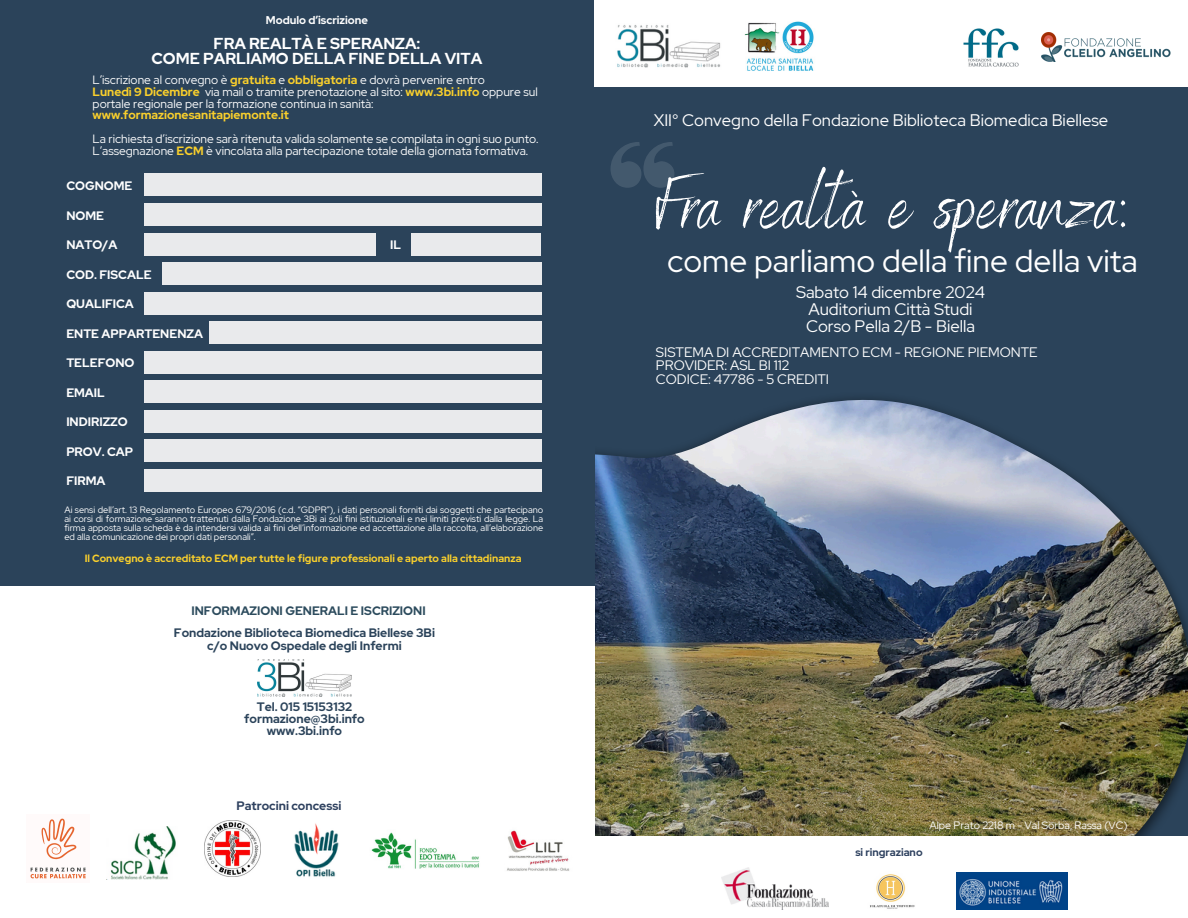
<style>
.page{position:relative;width:1188px;height:918px;background:#2b435a}
.page>*{position:absolute;margin:0;border:0;box-sizing:border-box;transform-origin:0 0}
.t1{font:76.65px "Benedict";letter-spacing:.01em;color:#fff}
.t2{font:31.65px "Red Hat Display";color:#fff}
.t3{font:16.65px/16.8px "Red Hat Display";color:#fff;text-align:center}
.t4{font:700 15.75px/15.3px "Red Hat Display";color:#fff;text-align:center}
.t5{font:13.65px/13.5px "Red Hat Display";color:#fff}
.t6{font:700 12.15px "Red Hat Display";color:#2b435a}
.t7{font:700 12.15px "Red Hat Display";color:#fff}
.t8{font:700 12.15px "Red Hat Display";color:#2c4b5d}
.t9{font:700 12.15px "Red Hat Display";color:#2e415f}
.t10{font:12px/11.9px "Red Hat Display";color:#fff}
.t11{font:700 11.25px "Red Hat Display";color:#fff}
.t12{font:10.65px "Red Hat Display";color:#fff}
.t13{font:700 10.65px "Red Hat Display";color:#2e415f}
.t14{font:700 10.5px "Red Hat Display";color:#fad02c}
.t15{font:9.15px/9.1px "Red Hat Display";color:#fff;text-align:justify}
.s1{font-weight:700;color:#fad02c}
</style>
<div class="page">
<img style="left:594px;top:400px;width:594px;height:436px">
<div style="left:0;top:587px;width:594px;height:331px;background:#fff"></div>
<div style="left:594px;top:0;width:594px;height:86px;background:#fff"></div>
<img style="left:617px;top:25px;width:104px;height:43px">
<img style="left:744px;top:21px;width:70px;height:50px">
<img style="left:963px;top:28px;width:56px;height:38px">
<img style="left:1041px;top:33px;width:130px;height:29px">
<img style="left:204px;top:820px;width:56px;height:56px">
<img style="left:507px;top:830px;width:63px;height:41px">
<img style="left:30px;top:818px;width:56px;height:61px">
<img style="left:110px;top:826px;width:66px;height:53px">
<img style="left:258px;top:659px;width:93px;height:37px">
<div style="left:594px;top:836px;width:594px;height:82px;background:#fff"></div>
<img style="left:722px;top:867px;width:106px;height:43px">
<img style="left:870px;top:874px;width:45px;height:35px">
<img style="left:956px;top:873px;width:112px;height:37px">
<svg style="left:611px;top:142px;width:63px;height:46px"></svg>
<div style="left:144px;top:233px;width:231px;height:22px;background:#e9eaec"></div>
<div style="left:144px;top:174px;width:397px;height:22px;background:#e9eaec"></div>
<div style="left:144px;top:203px;width:397px;height:23px;background:#e9eaec"></div>
<div style="left:162px;top:262px;width:379px;height:23px;background:#e9eaec"></div>
<div style="left:144px;top:292px;width:397px;height:23px;background:#e9eaec"></div>
<div style="left:412px;top:233px;width:129px;height:22px;background:#e9eaec"></div>
<div style="left:209px;top:321px;width:332px;height:23px;background:#e9eaec"></div>
<div style="left:144px;top:351px;width:397px;height:23px;background:#e9eaec"></div>
<div style="left:144px;top:380px;width:397px;height:23px;background:#e9eaec"></div>
<div style="left:144px;top:410px;width:397px;height:23px;background:#e9eaec"></div>
<div style="left:144px;top:440px;width:397px;height:22px;background:#e9eaec"></div>
<div style="left:144px;top:469px;width:397px;height:23px;background:#e9eaec"></div>
<img style="left:294px;top:823px;width:45px;height:54px">
<img style="left:371px;top:832px;width:109px;height:37px">
<p class="t11" style="left:266px;top:13px;width:104px">Modulo d’iscrizione</p>
<p class="t4" style="left:152px;top:36px;width:332px">FRA REALTÀ E SPERANZA:<br>COME PARLIAMO DELLA FINE DELLA VITA</p>
<h4 class="t10" style="left:93px;top:74px;width:394px">L’iscrizione al convegno è <span class="s1">gratuita</span> e <span class="s1">obbligatoria</span> e dovrà pervenire entro</h4>
<p class="t10" style="left:93px;top:86px;width:447px"><span class="s1">Lunedì 9 Dicembre</span> via mail o tramite prenotazione al sito: <span class="s1">www.3bi.info</span> oppure sul portale regionale per la formazione continua in sanità: <span class="s1">www.formazionesanitapiemonte.it</span></p>
<h2 class="t10" style="left:93px;top:133px;width:448px">La richiesta d’iscrizione sarà ritenuta valida solamente se compilata in ogni suo punto.</h2>
<h4 class="t10" style="left:93px;top:145px;width:437px">L’assegnazione <span class="s1">ECM</span> è vincolata alla partecipazione totale della giornata formativa.</h4>
<p class="t7" style="left:66px;top:178px;width:68px">COGNOME</p>
<p class="t7" style="left:66px;top:207px;width:39px">NOME</p>
<p class="t7" style="left:66px;top:237px;width:53px">NATO/A</p>
<p class="t7" style="left:390px;top:237px;width:12px">IL</p>
<p class="t7" style="left:66px;top:266px;width:87px">COD. FISCALE</p>
<p class="t7" style="left:66px;top:296px;width:69px">QUALIFICA</p>
<p class="t7" style="left:66px;top:325px;width:138px">ENTE APPARTENENZA</p>
<p class="t7" style="left:66px;top:355px;width:70px">TELEFONO</p>
<p class="t7" style="left:66px;top:384px;width:40px">EMAIL</p>
<p class="t7" style="left:66px;top:414px;width:63px">INDIRIZZO</p>
<p class="t7" style="left:66px;top:443px;width:68px">PROV. CAP</p>
<p class="t7" style="left:66px;top:473px;width:41px">FIRMA</p>
<h5 class="t15" style="left:64px;top:505px;width:480px">Ai sensi dell’art. 13 Regolamento Europeo 679/2016 (c.d. “GDPR”), i dati personali forniti dai soggetti che partecipano ai corsi di formazione saranno trattenuti dalla Fondazione 3Bi ai soli fini istituzionali e nei limiti previsti dalla legge. La firma apposta sulla scheda è da intendersi valida ai fini dell’informazione ed accettazione alla raccolta, all’elaborazione ed alla comunicazione dei propri dati personali”.</h5>
<p class="t14" style="left:85px;top:552px;width:438px">Il Convegno è accreditato ECM per tutte le figure professionali e aperto alla cittadinanza</p>
<p class="t8" style="left:191px;top:603px;width:236px">INFORMAZIONI GENERALI E ISCRIZIONI</p>
<h6 class="t6" style="left:174px;top:625px;width:263px">Fondazione Biblioteca Biomedica Biellese 3Bi</h6>
<p class="t6" style="left:207px;top:637px;width:196px">c/o Nuovo Ospedale degli Infermi</p>
<p class="t6" style="left:257px;top:698px;width:97px">Tel. 015 15153132</p>
<p class="t6" style="left:244px;top:711px;width:122px">formazione@3bi.info</p>
<p class="t6" style="left:267px;top:723px;width:77px">www.3bi.info</p>
<p class="t9" style="left:237px;top:797px;width:106px">Patrocini concessi</p>
<p class="t3" style="left:654px;top:112px;width:456px">XII° Convegno della Fondazione Biblioteca Biomedica Biellese</p>
<h1 class="t1" style="left:656px;top:155px;width:471px">Fra realtà e speranza:</h1>
<p class="t2" style="left:667px;top:240px;width:472px">come parliamo della fine della vita</p>
<p class="t3" style="left:796px;top:283px;width:191px">Sabato 14 dicembre 2024<br>Auditorium Città Studi<br>Corso Pella 2/B - Biella</p>
<p class="t5" style="left:656px;top:345px;width:383px">SISTEMA DI ACCREDITAMENTO ECM - REGIONE PIEMONTE<br>PROVIDER: ASL BI 112<br>CODICE: 47786 - 5 CREDITI</p>
<p class="t12" style="left:930px;top:818px;width:200px">Alpe Prato 2218 m - Val Sorba, Rassa (VC)</p>
<p class="t13" style="left:855px;top:845px;width:69px">si ringraziano</p>
</div>
